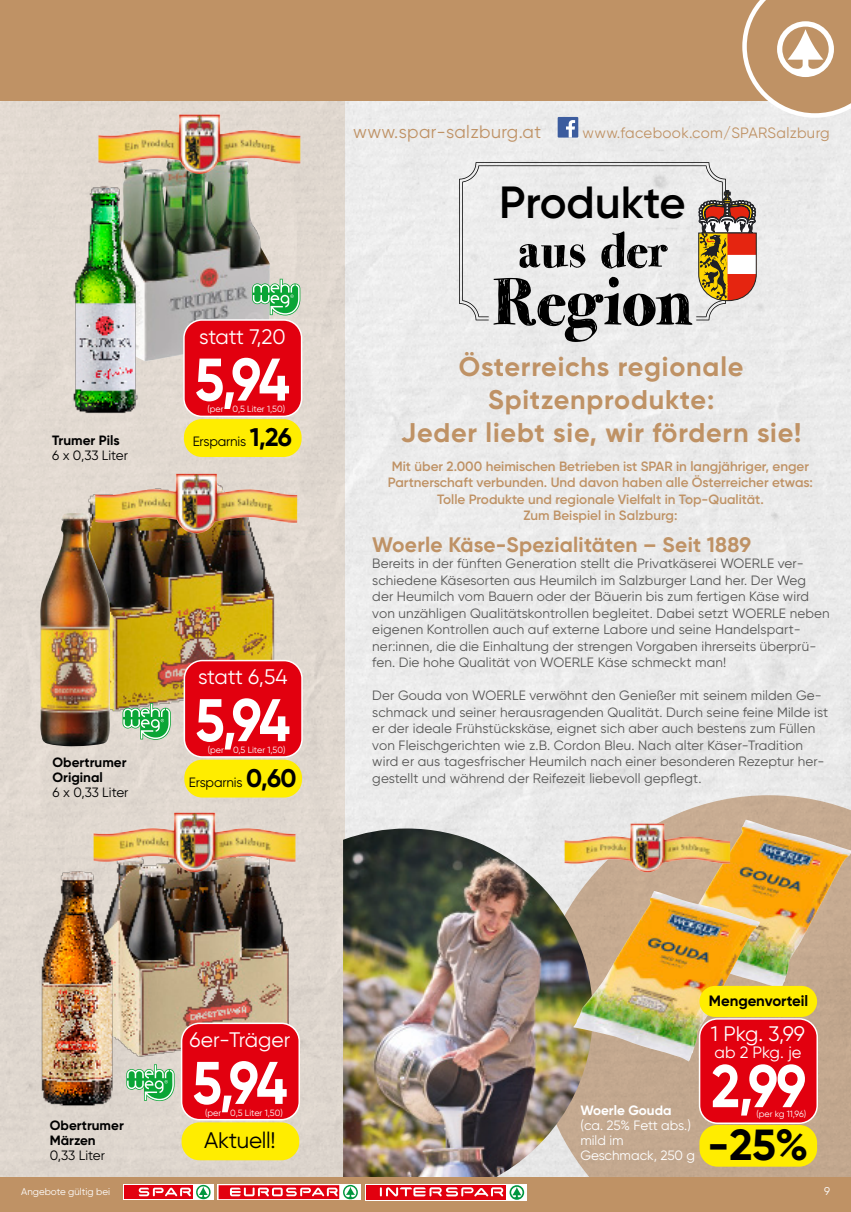
<style>
.page{position:relative;width:851px;height:1212px;background:#fff}
.page>*{position:absolute;margin:0;border:0;box-sizing:border-box;transform-origin:0 0}
.t1{font:68.1px "Moms Diner";color:#000}
.t2{font:700 60px "Gilroy";letter-spacing:-.05em;color:#fff;scale:.9 1}
.t3{font:50.55px "Moms Diner";color:#000}
.t4{font:600 45px "Gilroy";letter-spacing:-.01em;color:#000}
.t5{font:700 43.5px "Gilroy";color:#000}
.t6{font:700 27px/33px "Gilroy";letter-spacing:.03em;color:#bf9265;text-align:center}
.t7{font:22.5px "Gilroy";letter-spacing:-.015em;color:#000}
.t8{font:21px "Gilroy";letter-spacing:-.005em;color:#fff}
.t9{font:700 21px "Gilroy";letter-spacing:.01em;color:#bf9265}
.t10{font:18px "Gilroy";letter-spacing:.02em;color:#bf9265}
.t11{font:16.5px "Gilroy";color:#fff}
.t12{font:15px "Gilroy";letter-spacing:.02em;color:#bf9265}
.t13{font:700 15px "Gilroy";letter-spacing:-.005em;color:#000}
.t14{font:13.5px/16.5px "Gilroy";letter-spacing:.01em;color:#565655}
.t15{font:600 13.5px/16.5px "Gilroy";color:#bf9265;text-align:center}
.t16{font:13.5px "Gilroy";letter-spacing:-.015em;color:#000}
.t17{font:700 13.5px/15px "Gilroy";color:#000}
.t18{font:13.5px/15px "Gilroy";color:#fff}
.t19{font:700 13.5px "Gilroy";color:#fff}
.t20{font:11.25px "Gilroy";color:#fff}
.t21{font:9.75px "Gilroy";color:#fff}
.t22{font:9px "Gilroy";color:#fff}
.s1{font-weight:700;font-size:25.5px}
</style>
<div class="page">
<div style="left:0;top:22px;width:850px;height:1190px;background:#ebebeb"></div>
<div style="left:0;top:22px;width:344px;height:1190px;background:#e0d8cf"></div>
<div style="left:0;top:0;width:799px;height:101px;background:#bf9265"></div>
<svg style="left:742px;top:0;width:108px;height:118px"></svg>
<img style="left:170px;top:174px;width:100px;height:183px">
<img style="left:88px;top:481px;width:220px;height:235px">
<svg style="left:538px;top:795px;width:312px;height:383px;fill:#c4a990"></svg>
<svg style="left:557px;top:117px;width:21px;height:21px"></svg>
<img style="left:343px;top:828px;width:249px;height:350px">
<img style="left:98px;top:114px;width:202px;height:60px">
<svg style="left:459px;top:162px;width:251px;height:158px"></svg>
<svg style="left:462px;top:165px;width:294px;height:152px"></svg>
<img style="left:664px;top:820px;width:186px;height:170px">
<img style="left:572px;top:891px;width:187px;height:170px">
<div style="left:699px;top:1125px;width:118px;height:41px;background:#ffed00;border-radius:18px"></div>
<div style="left:699px;top:986px;width:118px;height:31px;background:#ffed00;border-radius:16px"></div>
<div style="left:699px;top:1019px;width:118px;height:104px;background:#e2000f;border-radius:18px"></div>
<div style="left:698px;top:1018px;width:119px;height:106px;border:2px solid #fff;border-radius:18px"></div>
<div style="left:184px;top:320px;width:117px;height:96px;background:#e2000f;border-radius:18px"></div>
<div style="left:183px;top:319px;width:119px;height:98px;border:2px solid #fff;border-radius:18px"></div>
<div style="left:184px;top:419px;width:117px;height:38px;background:#ffed00;border-radius:18px"></div>
<div style="left:184px;top:660px;width:118px;height:97px;background:#e2000f;border-radius:18px"></div>
<div style="left:183px;top:660px;width:120px;height:98px;border:2px solid #fff;border-radius:18px"></div>
<div style="left:184px;top:760px;width:118px;height:37px;background:#ffed00;border-radius:18px"></div>
<img style="left:95px;top:474px;width:202px;height:59px">
<img style="left:40px;top:174px;width:130px;height:240px">
<img style="left:40px;top:513px;width:70px;height:233px">
<svg style="left:252px;top:279px;width:48px;height:36px;background:#79c38c"></svg>
<svg style="left:122px;top:703px;width:49px;height:37px"></svg>
<img style="left:93px;top:833px;width:222px;height:224px">
<div style="left:181px;top:1023px;width:118px;height:97px;background:#e2000f;border-radius:18px"></div>
<div style="left:181px;top:1022px;width:119px;height:98px;border:2px solid #fff;border-radius:18px"></div>
<div style="left:181px;top:1122px;width:118px;height:38px;background:#ffed00;border-radius:18px"></div>
<img style="left:94px;top:813px;width:201px;height:59px">
<img style="left:4px;top:845px;width:146px;height:271px">
<svg style="left:126px;top:1064px;width:49px;height:37px"></svg>
<img style="left:564px;top:823px;width:166px;height:49px">
<div style="left:0;top:1178px;width:850px;height:34px;background:#bf9265"></div>
<div style="left:124px;top:1184px;width:90px;height:16px;background:#fff"></div>
<div style="left:124px;top:1185px;width:69px;height:14px;background:#e2000f"></div>
<svg style="left:139px;top:1185px;width:72px;height:14px"></svg>
<svg style="left:217px;top:1184px;width:144px;height:16px"></svg>
<svg style="left:343px;top:1185px;width:15px;height:14px"></svg>
<div style="left:218px;top:1185px;width:121px;height:14px;background:#e2000f"></div>
<svg style="left:230px;top:1187px;width:107px;height:9px"></svg>
<svg style="left:365px;top:1184px;width:161px;height:16px"></svg>
<div style="left:366px;top:1185px;width:139px;height:14px;background:#e2000f"></div>
<svg style="left:509px;top:1185px;width:15px;height:15px"></svg>
<svg style="left:511px;top:1187px;width:11px;height:10px"></svg>
<svg style="left:380px;top:1187px;width:123px;height:9px"></svg>
<p class="t17" style="left:52px;top:432px;width:69px">Trumer Pils</p>
<p class="t16" style="left:52px;top:447px;width:77px">6 x 0,33 Liter</p>
<p class="t17" style="left:53px;top:754px;width:75px">Obertrumer<br>Original</p>
<p class="t16" style="left:53px;top:784px;width:77px">6 x 0,33 Liter</p>
<h3 class="t8" style="left:199px;top:324px;width:88px">statt 7,20</h3>
<h2 class="t2" style="left:195px;top:342px;width:107px">5,94</h2>
<p class="t22" style="left:207px;top:404px;width:79px">(per 0,5 Liter 1,50)</p>
<p class="t16" style="left:193px;top:433px;width:101px">Ersparnis <span class="s1">1,26</span></p>
<h3 class="t8" style="left:198px;top:664px;width:91px">statt 6,54</h3>
<h2 class="t2" style="left:195px;top:683px;width:107px">5,94</h2>
<p class="t22" style="left:208px;top:744px;width:79px">(per 0,5 Liter 1,50)</p>
<p class="t16" style="left:189px;top:774px;width:109px">Ersparnis <span class="s1">0,60</span></p>
<h3 class="t10" style="left:353px;top:120px;width:189px">www.spar-salzburg.at</h3>
<p class="t12" style="left:582px;top:123px;width:248px">www.facebook.com/SPARSalzburg</p>
<h3 class="t4" style="left:499px;top:174px;width:188px">Produkte</h3>
<h3 class="t3" style="left:517px;top:230px;width:152px">aus der</h3>
<h1 class="t1" style="left:492px;top:274px;width:201px">Region</h1>
<h3 class="t6" style="left:401px;top:350px;width:402px">Österreichs regionale<br>Spitzenprodukte:<br>Jeder liebt sie, wir fördern sie!</h3>
<p class="t15" style="left:388px;top:458px;width:426px">Mit über 2.000 heimischen Betrieben ist SPAR in langjähriger, enger Partnerschaft verbunden. Und davon haben alle Österreicher etwas:<br>Tolle Produkte und regionale Vielfalt in Top-Qualität.<br>Zum Beispiel in Salzburg:</p>
<h3 class="t9" style="left:372px;top:531px;width:380px">Woerle Käse-Spezialitäten – Seit 1889</h3>
<p class="t14" style="left:372px;top:555px;width:459px">Bereits in der fünften Generation stellt die Privatkäserei WOERLE ver&shy;schiedene Käsesorten aus Heumilch im Salzburger Land her. Der Weg der Heumilch vom Bauern oder der Bäuerin bis zum fertigen Käse wird von unzähligen Qualitätskontrollen begleitet. Dabei setzt WOERLE neben eigenen Kontrollen auch auf externe Labore und seine Handelspart&shy;ner:innen, die die Einhaltung der strengen Vorgaben ihrerseits überprü&shy;fen. Die hohe Qualität von WOERLE Käse schmeckt man!</p>
<p class="t14" style="left:372px;top:687px;width:457px">Der Gouda von WOERLE verwöhnt den Genießer mit seinem milden Ge&shy;schmack und seiner herausragenden Qualität. Durch seine feine Milde ist er der ideale Frühstückskäse, eignet sich aber auch bestens zum Füllen von Fleischgerichten wie z.B. Cordon Bleu. Nach alter Käser-Tradition wird er aus tagesfrischer Heumilch nach einer besonderen Rezeptur her&shy;gestellt und während der Reifezeit liebevoll gepflegt.</p>
<p class="t17" style="left:50px;top:1117px;width:75px">Obertrumer<br>Märzen</p>
<p class="t16" style="left:50px;top:1146px;width:57px">0,33 Liter</p>
<h3 class="t8" style="left:189px;top:1027px;width:102px">6er-Träger</h3>
<h2 class="t2" style="left:192px;top:1045px;width:107px">5,94</h2>
<p class="t22" style="left:205px;top:1107px;width:79px">(per 0,5 Liter 1,50)</p>
<h3 class="t7" style="left:204px;top:1126px;width:73px">Aktuell!</h3>
<p class="t19" style="left:580px;top:1101px;width:93px">Woerle Gouda</p>
<p class="t18" style="left:580px;top:1117px;width:116px">(ca. 25% Fett abs.) mild im<br>Geschmack, 250 g</p>
<p class="t13" style="left:708px;top:991px;width:101px">Mengenvorteil</p>
<h3 class="t8" style="left:710px;top:1021px;width:96px">1 Pkg. 3,99</h3>
<p class="t11" style="left:714px;top:1042px;width:88px">ab 2 Pkg. je</p>
<h2 class="t2" style="left:711px;top:1049px;width:107px">2,99</h2>
<p class="t22" style="left:756px;top:1108px;width:51px">(per kg 11,96)</p>
<h3 class="t5" style="left:707px;top:1117px;width:102px">-25%</h3>
<p class="t21" style="left:21px;top:1185px;width:90px">Angebote gültig bei</p>
<p class="t20" style="left:824px;top:1184px;width:7px">9</p>
</div>
